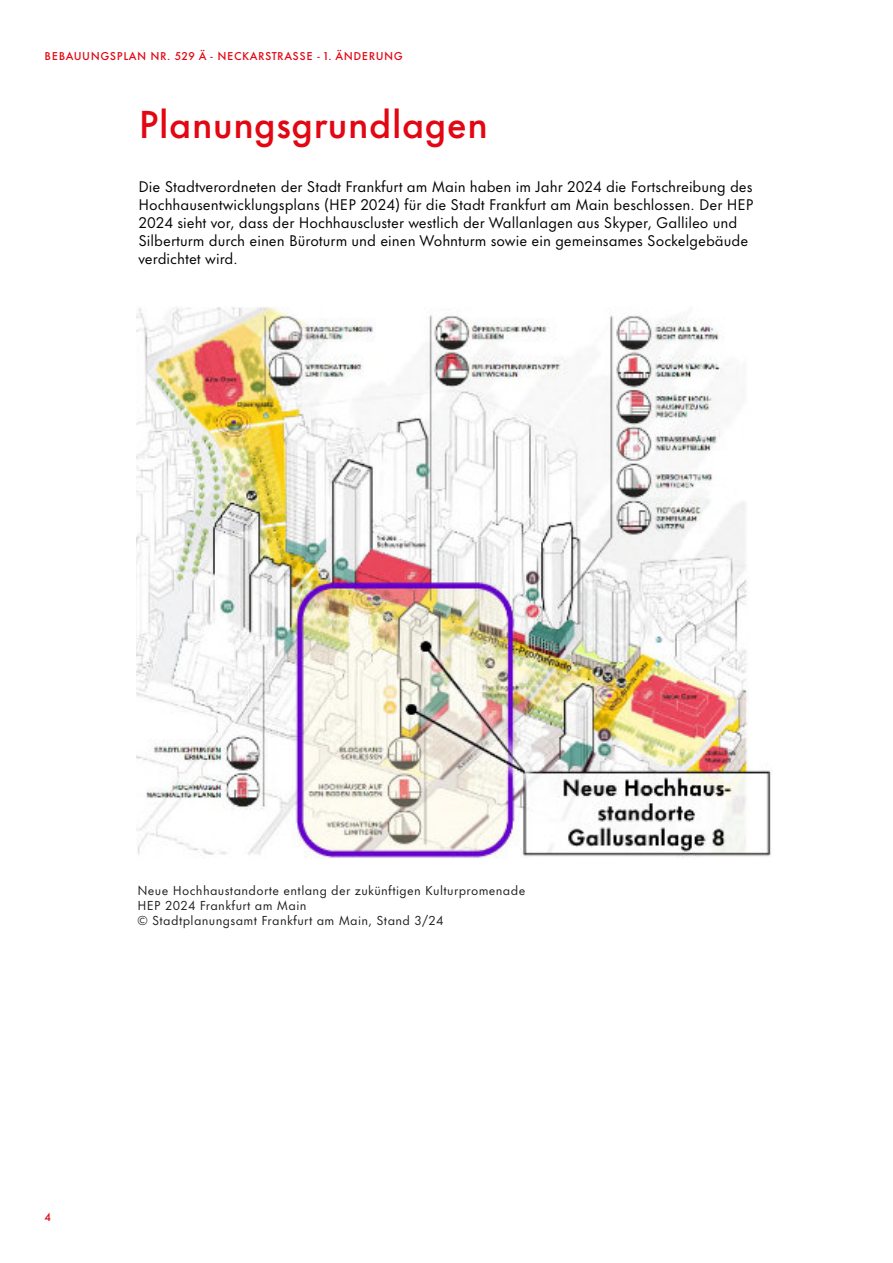
<style>
.page{position:relative;width:893px;height:1263px;background:#fff}
.page>*{position:absolute;margin:0;border:0;box-sizing:border-box;transform-origin:0 0}
.t1{font:500 36px "Futura Now Text";color:#e30613}
.t2{font:14.25px "Futura Now Text";color:#000}
.t3{font:12px "Futura Now Text";letter-spacing:.03em;color:#1d1d1b}
.t4{font:500 10.5px "Futura Now Text";letter-spacing:.05em;color:#e30613}
</style>
<div class="page">
<img style="left:136px;top:307px;width:635px;height:551px">
<p class="t4" style="left:45px;top:51px;width:360px">BEBAUUNGSPLAN NR. 529 Ä - NECKARSTRASSE - 1. ÄNDERUNG</p>
<p class="t1" style="left:138px;top:109px;width:351px">Planungsgrundlagen</p>
<p class="t2" style="left:138px;top:180px;width:616px">Die Stadtverordneten der Stadt Frankfurt am Main haben im Jahr 2024 die Fortschreibung des</p>
<p class="t2" style="left:138px;top:198px;width:617px">Hochhausentwicklungsplans (HEP 2024) für die Stadt Frankfurt am Main beschlossen. Der HEP</p>
<p class="t2" style="left:138px;top:216px;width:600px">2024 sieht vor, dass der Hochhauscluster westlich der Wallanlagen aus Skyper, Gallileo und</p>
<p class="t2" style="left:138px;top:234px;width:611px">Silberturm durch einen Büroturm und einen Wohnturm sowie ein gemeinsames Sockelgebäude</p>
<p class="t2" style="left:138px;top:252px;width:101px">verdichtet wird.</p>
<p class="t3" style="left:137px;top:885px;width:389px">Neue Hochhaustandorte entlang der zukünftigen Kulturpromenade</p>
<p class="t3" style="left:137px;top:900px;width:171px">HEP 2024 Frankfurt am Main</p>
<p class="t3" style="left:137px;top:915px;width:307px">© Stadtplanungsamt Frankfurt am Main, Stand 3/24</p>
<p class="t4" style="left:45px;top:1212px;width:8px">4</p>
</div>
